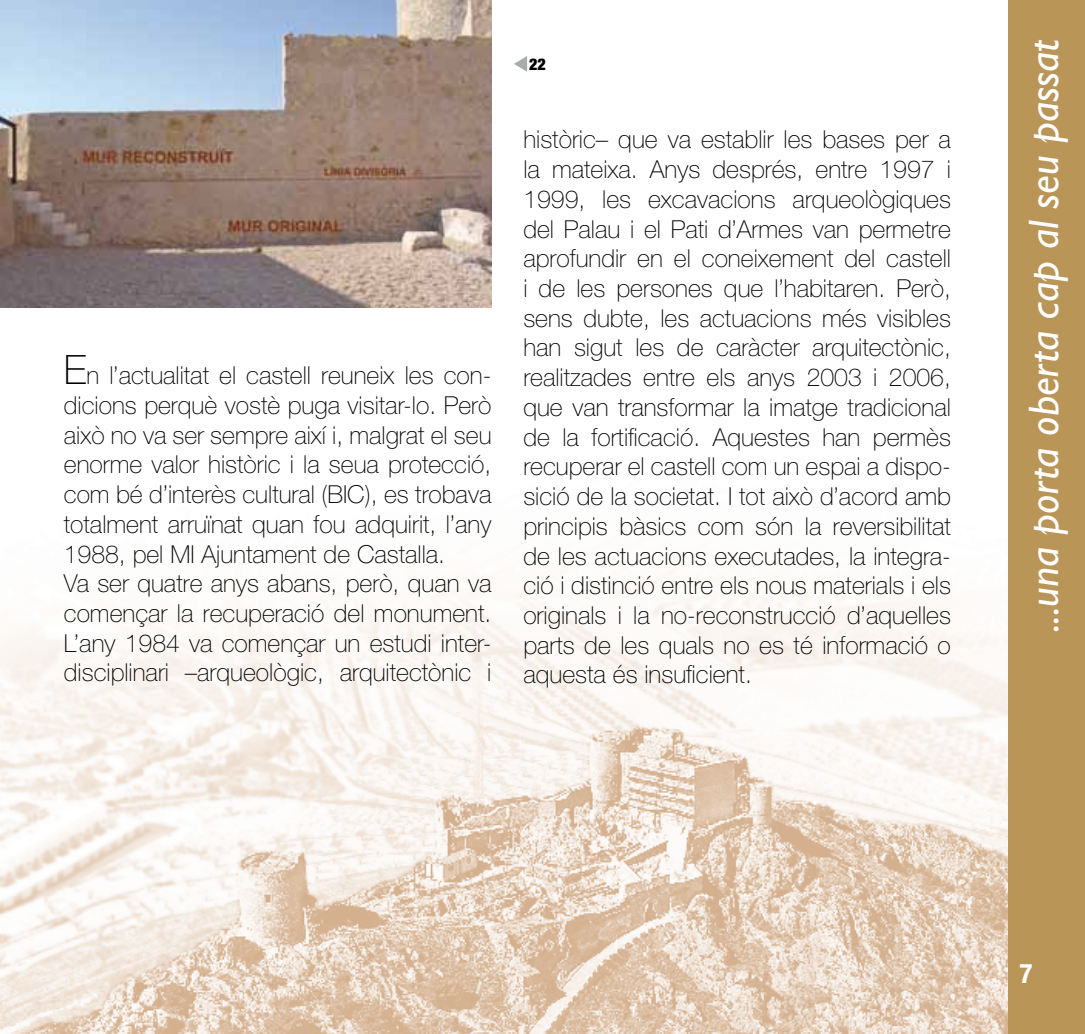
<style>
.page{position:relative;width:1085px;height:1034px;background:#fff}
.page>*{position:absolute;margin:0;border:0;box-sizing:border-box;transform-origin:0 0}
.t1{font:italic 42.75px "Gill Sans";color:#fff}
.t2{font:700 condensed 27px "Helvetica Neue";color:#fff}
.t3{font:100 24.75px/29.7px "Helvetica Neue";color:#000}
.t4{font:900 condensed 16.2px "Helvetica Neue";color:#000}
.s1{font-size:40.5px}
</style>
<div class="page">
<img style="left:0;top:565px;width:1007px;height:468px">
<div style="left:1007px;top:0;width:77px;height:1033px;background:#b99558"></div>
<img style="left:0;top:0;width:491px;height:307px">
<svg style="left:514px;top:56px;width:13px;height:16px"></svg>
<p class="t3" style="left:64px;top:360px;width:429px"><span class="s1">E</span>n l’actualitat el castell reuneix les con&shy;dicions perquè vostè puga visitar-lo. Però això no va ser sempre així i, malgrat el seu enorme valor històric i la seua protecció, com bé d’interès cultural (BIC), es trobava totalment arruïnat quan fou adquirit, l’any 1988, pel MI Ajuntament de Castalla.<br>Va ser quatre anys abans, però, quan va començar la recuperació del monument.<br>L’any 1984 va començar un estudi inter&shy;disciplinari –arqueològic, arquitectònic i</p>
<p class="t4" style="left:529px;top:54px;width:18px">22</p>
<p class="t3" style="left:523px;top:125px;width:429px;text-align:justify">històric– que va establir les bases per a la mateixa. Anys després, entre 1997 i 1999, les excavacions arqueològiques del Palau i el Pati d’Armes van permetre aprofundir en el coneixement del castell i de les persones que l’habitaren. Però, sens dubte, les actuacions més visibles han sigut les de caràcter arquitectònic, realitzades entre els anys 2003 i 2006, que van transformar la imatge tradicional de la fortificació. Aquestes han permès recuperar el castell com un espai a dispo&shy;sició de la societat. I tot això d’acord amb principis bàsics com són la reversibilitat de les actuacions executades, la integra&shy;ció i distinció entre els nous materials i els originals i la no-reconstrucció d’aquelles parts de les quals no es té informació o aquesta és insuficient.</p>
<h1 class="t1" style="left:1018px;top:632px;width:594px;rotate:-90deg">...una porta oberta cap al seu passat</h1>
<p class="t2" style="left:1019px;top:957px;width:14px">7</p>
</div>
